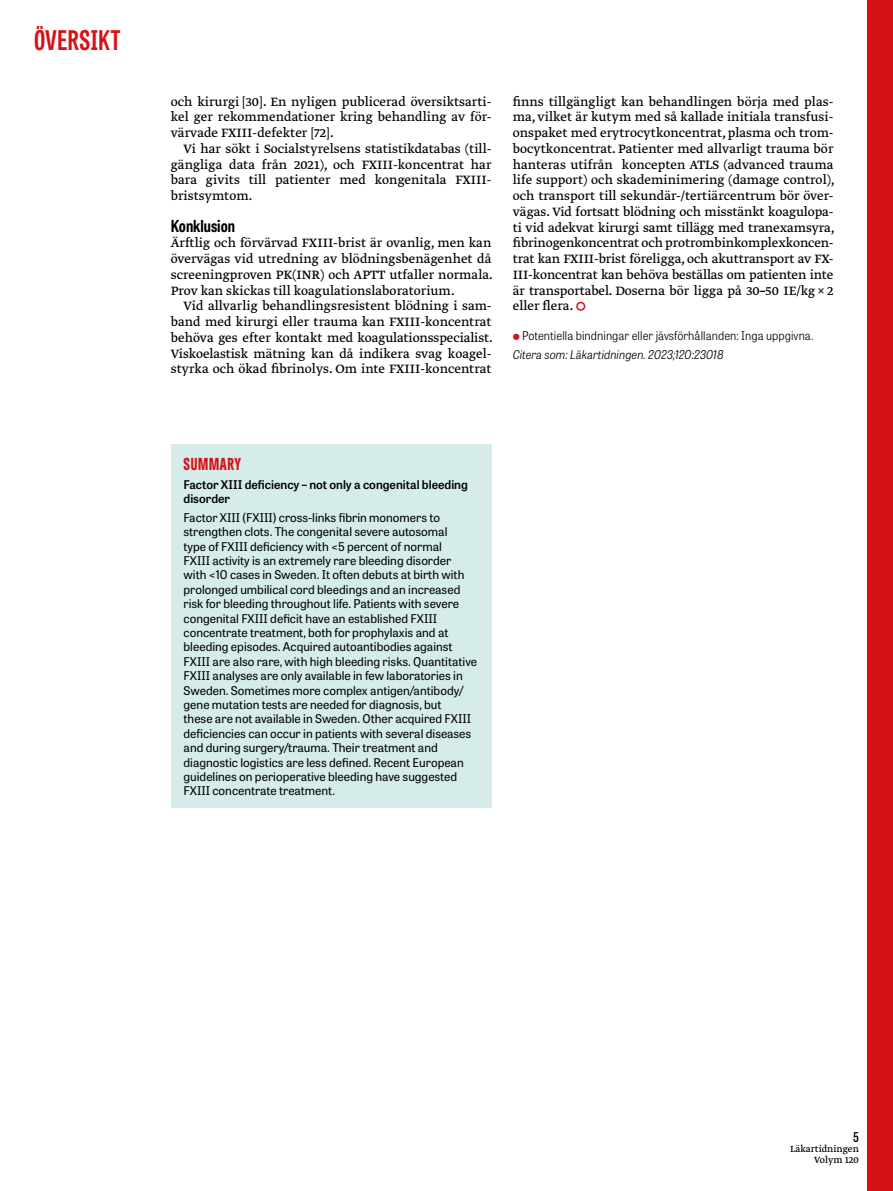
<style>
.page{position:relative;width:893px;height:1191px;background:#fff}
.page>*{position:absolute;margin:0;border:0;box-sizing:border-box;transform-origin:0 0}
.t1{font:700 27px "Tablet Gothic Compressed";letter-spacing:.02em;color:#d51317}
.t2{font:700 16.5px "Tablet Gothic Condensed";color:#000}
.t3{font:800 16.5px "Tablet Gothic Compressed";letter-spacing:.045em;color:#d51317}
.t4{font:14.25px/15.8px "Greta Text Pro Regular Min";color:#000;text-align:justify}
.t5{font:600 13.5px "Tablet Gothic Condensed";color:#000}
.t6{font:12px/14.4px "Tablet Gothic";color:#000}
.t7{font:300 12px "Tablet Gothic Narrow";letter-spacing:.005em;color:#000}
.t8{font:600 12px/14.4px "Tablet Gothic";color:#000}
.t9{font:italic 300 12px "Tablet Gothic Narrow";color:#000}
.t10{font:10.5px/10.5px "Greta Text Pro";color:#000;text-align:right}
.s1{color:#d51317}
</style>
<div class="page">
<div style="left:867px;top:0;width:26px;height:1191px;background:#d51317"></div>
<div style="left:171px;top:445px;width:320px;height:363px;background:#d5eceb"></div>
<h1 class="t1" style="left:34px;top:22px;width:88px">ÖVERSIKT</h1>
<p class="t4" style="left:171px;top:94px;width:322px">och kirurgi [30]. En nyligen publicerad översiktsarti&shy;kel ger rekommendationer kring behandling av för&shy;värvade FXIII-defekter [72].</p>
<p class="t4" style="left:171px;top:141px;width:322px;text-indent:13px">Vi har sökt i Socialstyrelsens statistikdatabas (till&shy;gängliga data från 2021), och FXIII-koncentrat har bara givits till patienter med kongenitala FXIII&shy;bristsymtom.</p>
<p class="t2" style="left:171px;top:214px;width:66px">Konklusion</p>
<p class="t4" style="left:171px;top:236px;width:324px">Ärftlig och förvärvad FXIII-brist är ovanlig, men kan övervägas vid utredning av blödningsbenägenhet då screeningproven PK(INR) och APTT utfaller normala.<br>Prov kan skickas till koagulationslaboratorium.</p>
<p class="t4" style="left:171px;top:299px;width:324px;text-indent:13px">Vid allvarlig behandlingsresistent blödning i sam&shy;band med kirurgi eller trauma kan FXIII-koncentrat behöva ges efter kontakt med koagulationsspecialist.<br>Viskoelastisk mätning kan då indikera svag koagel&shy;styrka och ökad fibrinolys. Om inte FXIII-koncentrat</p>
<p class="t4" style="left:513px;top:94px;width:324px">finns tillgängligt kan behandlingen börja med plas&shy;ma, vilket är kutym med så kallade initiala transfusi&shy;onspaket med erytrocytkoncentrat, plasma och trom&shy;bocytkoncentrat. Patienter med allvarligt trauma bör hanteras utifrån koncepten ATLS (advanced trauma life support) och skademinimering (damage control), och transport till sekundär-/tertiärcentrum bör över&shy;vägas. Vid fortsatt blödning och misstänkt koagulopa&shy;ti vid adekvat kirurgi samt tillägg med tranexamsyra, fibrinogenkoncentrat och protrombinkomplexkoncen&shy;trat kan FXIII-brist föreligga, och akuttransport av FX-III-koncentrat kan behöva beställas om patienten inte är transportabel. Doserna bör ligga på 30‒50 IE/kg × 2 eller flera. <span class="s1">▲</span></p>
<p class="t7" style="left:522px;top:328px;width:293px">Potentiella bindningar eller jävsförhållanden: Inga uppgivna.</p>
<p class="t9" style="left:513px;top:346px;width:212px">Citera som: Läkartidningen. 2023;120:23018</p>
<p class="t3" style="left:184px;top:452px;width:59px">SUMMARY</p>
<p class="t8" style="left:184px;top:476px;width:286px">Factor XIII deficiency – not only a congenital bleeding disorder</p>
<p class="t6" style="left:184px;top:509px;width:295px">Factor XIII (FXIII) cross-links fibrin monomers to strengthen clots. The congenital severe autosomal<br>type of FXIII deficiency with &lt;5 percent of normal<br>FXIII activity is an extremely rare bleeding disorder with &lt;10 cases in Sweden. It often debuts at birth with prolonged umbilical cord bleedings and an increased risk for bleeding throughout life. Patients with severe congenital FXIII deficit have an established FXIII concentrate treatment, both for prophylaxis and at bleeding episodes. Acquired autoantibodies against FXIII are also rare, with high bleeding risks. Quantitative FXIII analyses are only available in few laboratories in Sweden. Sometimes more complex antigen/antibody/ gene mutation tests are needed for diagnosis, but<br>these are not available in Sweden. Other acquired FXIII deficiencies can occur in patients with several diseases and during surgery/trauma. Their treatment and diagnostic logistics are less defined. Recent European guidelines on perioperative bleeding have suggested FXIII concentrate treatment.</p>
<p class="t5" style="left:853px;top:1127px;width:7px">5</p>
<p class="t10" style="left:790px;top:1144px;width:70px">Läkartidningen<br>Volym 120</p>
</div>
